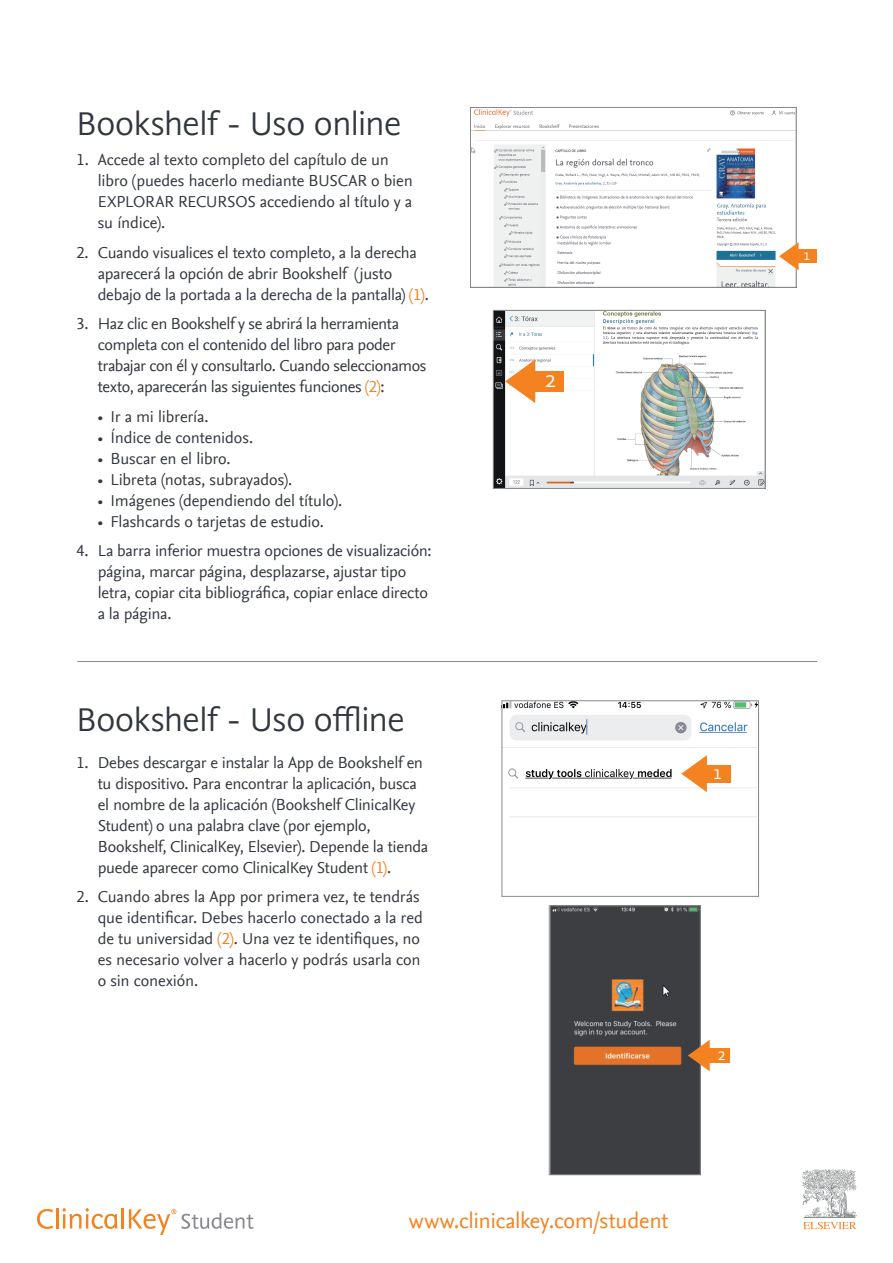
<style>
.page{position:relative;width:893px;height:1263px;background:#fff}
.page>*{position:absolute;margin:0;border:0;box-sizing:border-box;transform-origin:0 0}
.t1{font:300 37.5px "Elsevier Display";letter-spacing:-.01em;color:#323640}
.t2{font:300 25.05px "Elsevier Display";color:#fff}
.t3{font:22.5px "Nexus Sans Offc Pro";letter-spacing:-.015em;color:#f58220}
.t4{font:300 21.15px "Elsevier Display";color:#fff}
.t5{font:300 18.15px "Elsevier Display";color:#fff}
.t6{font:16.5px/21px "Nexus Sans Offc Pro";letter-spacing:-.015em;color:#323640}
.t7{font:300 16.2px "Elsevier Display";color:#fff}
.s1{color:#f58220}
</style>
<div class="page">
<svg style="left:37px;top:1209px;width:16px;height:20px"></svg>
<hr style="left:56px;top:1208px;width:3px;height:20px;background:#f58220">
<svg style="left:63px;top:1208px;width:55px;height:21px"></svg>
<hr style="left:121px;top:1208px;width:3px;height:20px;background:#f58220">
<svg style="left:129px;top:1209px;width:124px;height:26px"></svg>
<svg style="left:472px;top:109px;width:322px;height:176px"></svg>
<div style="left:470px;top:107px;width:326px;height:180px;border:1px solid #898a8e"></div>
<svg style="left:495px;top:312px;width:268px;height:174px"></svg>
<div style="left:493px;top:310px;width:272px;height:178px;border:1px solid #898a8e"></div>
<div style="left:793px;top:250px;width:24px;height:13px;background:#f58220"></div>
<svg style="left:779px;top:242px;width:20px;height:28px"></svg>
<div style="left:527px;top:371px;width:36px;height:20px;background:#f58220"></div>
<svg style="left:505px;top:359px;width:30px;height:44px"></svg>
<svg style="left:504px;top:703px;width:253px;height:114px"></svg>
<img style="left:551px;top:908px;width:147px;height:265px">
<div style="left:549px;top:906px;width:151px;height:269px;border:1px solid #898a8e"></div>
<div style="left:700px;top:765px;width:31px;height:17px;background:#f58220"></div>
<svg style="left:681px;top:755px;width:26px;height:37px"></svg>
<div style="left:704px;top:1048px;width:26px;height:15px;background:#f58220"></div>
<svg style="left:688px;top:1040px;width:22px;height:31px"></svg>
<hr style="left:77px;top:661px;width:740px;height:1px;background:#898a8e">
<svg style="left:802px;top:1169px;width:55px;height:60px"></svg>
<h1 class="t1" style="left:77px;top:102px;width:326px">Bookshelf - Uso online</h1>
<p class="t6" style="left:98px;top:148px;width:316px;text-indent:-21px">1. Accede al texto completo del capítulo de un libro (puedes hacerlo mediante BUSCAR o bien EXPLORAR RECURSOS accediendo al título y a su índice).</p>
<p class="t6" style="left:98px;top:241px;width:333px;text-indent:-21px">2. Cuando visualices el texto completo, a la derecha aparecerá la opción de abrir Bookshelf (justo debajo de la portada a la derecha de la pantalla) <span class="s1">(1)</span>.</p>
<p class="t6" style="left:98px;top:312px;width:330px;text-indent:-21px">3. Haz clic en Bookshelf y se abrirá la herramienta completa con el contenido del libro para poder trabajar con él y consultarlo. Cuando seleccionamos texto, aparecerán las siguientes funciones <span class="s1">(2)</span>:</p>
<p class="t6" style="left:98px;top:405px;width:112px">• Ir a mi librería.</p>
<p class="t6" style="left:98px;top:426px;width:157px">• Índice de contenidos.</p>
<p class="t6" style="left:98px;top:447px;width:134px">• Buscar en el libro.</p>
<p class="t6" style="left:98px;top:468px;width:196px">• Libreta (notas, subrayados).</p>
<p class="t6" style="left:98px;top:489px;width:246px">• Imágenes (dependiendo del título).</p>
<p class="t6" style="left:98px;top:510px;width:228px">• Flashcards o tarjetas de estudio.</p>
<p class="t6" style="left:98px;top:539px;width:335px;text-indent:-21px">4. La barra inferior muestra opciones de visualización: página, marcar página, desplazarse, ajustar tipo letra, copiar cita bibliográfica, copiar enlace directo a la página.</p>
<h1 class="t1" style="left:77px;top:698px;width:330px">Bookshelf - Uso offline</h1>
<p class="t6" style="left:98px;top:751px;width:332px;text-indent:-21px">1. Debes descargar e instalar la App de Bookshelf en tu dispositivo. Para encontrar la aplicación, busca el nombre de la aplicación (Bookshelf ClinicalKey Student) o una palabra clave (por ejemplo, Bookshelf, ClinicalKey, Elsevier). Depende la tienda puede aparecer como ClinicalKey Student <span class="s1">(1)</span>.</p>
<p class="t6" style="left:98px;top:885px;width:327px;text-indent:-21px">2. Cuando abres la App por primera vez, te tendrás que identificar. Debes hacerlo conectado a la red de tu universidad <span class="s1">(2)</span>. Una vez te identifiques, no es necesario volver a hacerlo y podrás usarla con o sin conexión.</p>
<h2 class="t2" style="left:545px;top:365px;width:12px">2</h2>
<p class="t4" style="left:714px;top:760px;width:10px">1</p>
<p class="t5" style="left:718px;top:1044px;width:9px">2</p>
<h3 class="t3" style="left:409px;top:1203px;width:261px">www.clinicalkey.com/student</h3>
<p class="t7" style="left:804px;top:246px;width:8px">1</p>
</div>
